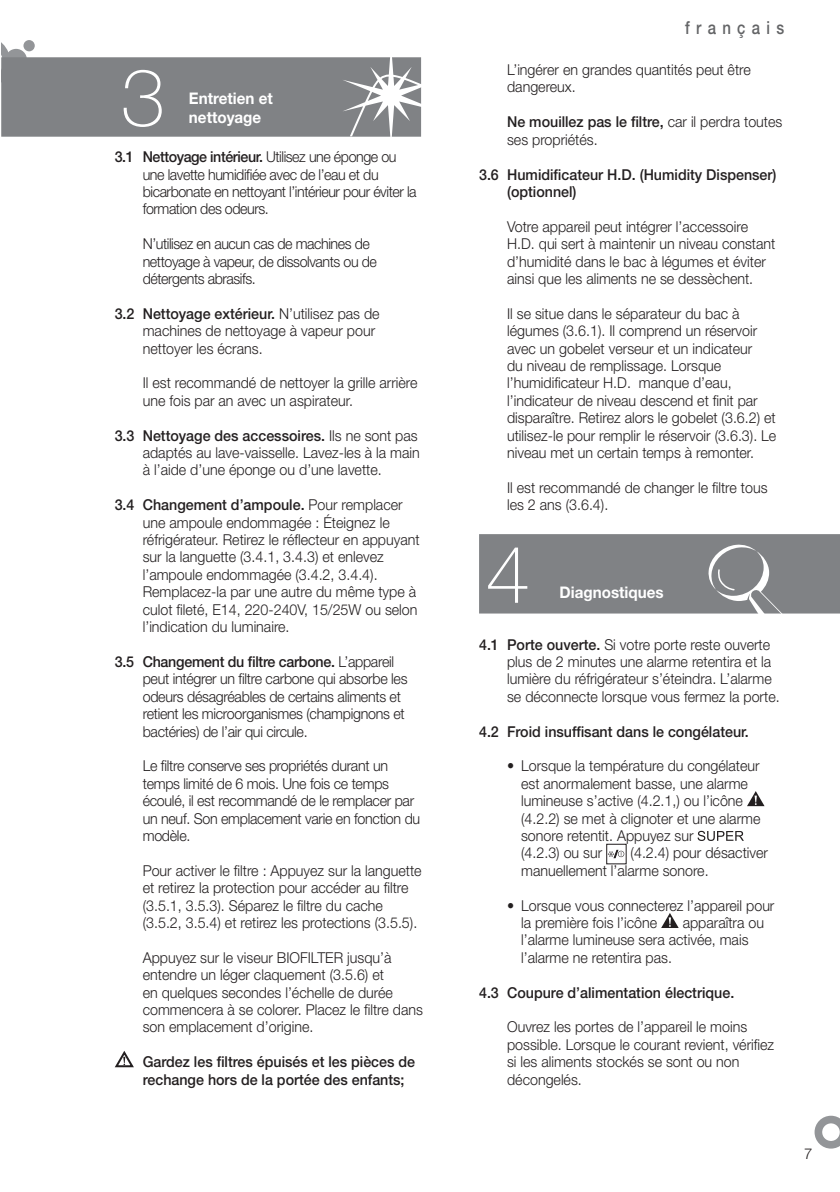
<style>
.page{position:relative;width:840px;height:1192px;background:#fff}
.page>*{position:absolute;margin:0;border:0;box-sizing:border-box;transform-origin:0 0}
.t1{font:100 80px "Helvetica Neue LT Std";color:#fff}
.t2{font:500 18px "Helvetica Neue LT Std";letter-spacing:.42em;color:#636466;scale:.83 1}
.t3{font:700 16px/19.2px "Helvetica Neue LT Std";color:#fff;scale:.95 1}
.t4{font:300 15px/17.4px "Helvetica Neue LT Std";color:#231f20;scale:.95 1}
.t5{font:300 15px/17.4px "Helvetica Neue LT Std";letter-spacing:-.02em;color:#231f20;scale:.95 1}
.t6{font:300 15px/17.4px "Helvetica Neue LT Std";letter-spacing:-.03em;color:#231f20;scale:.95 1}
.t7{font:500 15px/17.4px "Helvetica Neue LT Std";color:#231f20;scale:.95 1}
.t8{font:300 15px "Helvetica Neue LT Std";color:#231f20}
.s1{font-weight:500}
</style>
<div class="page">
<svg style="left:814px;top:1115px;width:26px;height:34px"></svg>
<svg style="left:1px;top:42px;width:8px;height:15px"></svg>
<div style="left:5px;top:49px;width:22px;height:21px;background:#939598;border-radius:50%"></div>
<div style="left:23px;top:40px;width:12px;height:11px;background:#939598;border-radius:50%"></div>
<div style="left:2px;top:58px;width:418px;height:78px;background:#808285"></div>
<div style="left:1px;top:57px;width:420px;height:80px;border:2px solid #808285"></div>
<svg style="left:342px;top:57px;width:80px;height:80px"></svg>
<svg style="left:747px;top:791px;width:17px;height:15px"></svg>
<svg style="left:697px;top:831px;width:46px;height:10px"></svg>
<div style="left:606px;top:843px;width:20px;height:21px;border:1px solid #231f20"></div>
<svg style="left:607px;top:850px;width:17px;height:8px"></svg>
<svg style="left:661px;top:913px;width:17px;height:15px"></svg>
<div style="left:479px;top:534px;width:360px;height:80px;background:#808285"></div>
<svg style="left:114px;top:1051px;width:20px;height:17px"></svg>
<h1 class="t1" style="left:121px;top:69px;width:46px">3</h1>
<p class="t3" style="left:189px;top:91px;width:90px">Entretien et nettoyage</p>
<p class="t6" style="left:143px;top:150px;width:290px;text-indent:-28px"><span class="s1">3.1 Nettoyage intérieur.</span> Utilisez une éponge ou une lavette humidifiée avec de l’eau et du bicarbonate en nettoyant l’intérieur pour éviter la formation des odeurs.</p>
<p class="t6" style="left:143px;top:237px;width:248px">N’utilisez en aucun cas de machines de nettoyage à vapeur, de dissolvants ou de détergents abrasifs.</p>
<p class="t4" style="left:143px;top:306px;width:251px;text-indent:-28px"><span class="s1">3.2 Nettoyage extérieur.</span> N’utilisez pas de machines de nettoyage à vapeur pour nettoyer les écrans.</p>
<p class="t4" style="left:143px;top:376px;width:291px">Il est recommandé de nettoyer la grille arrière une fois par an avec un aspirateur.</p>
<p class="t4" style="left:143px;top:428px;width:293px;text-indent:-28px"><span class="s1">3.3 Nettoyage des accessoires.</span> Ils ne sont pas adaptés au lave-vaisselle. Lavez-les à la main à l’aide d’une éponge ou d’une lavette.</p>
<p class="t4" style="left:143px;top:498px;width:293px;text-indent:-28px"><span class="s1">3.4 Changement d’ampoule.</span> Pour remplacer une ampoule endommagée : Éteignez le réfrigérateur. Retirez le réflecteur en appuyant sur la languette (3.4.1, 3.4.3) et enlevez l’ampoule endommagée (3.4.2, 3.4.4).<br>Remplacez-la par une autre du même type à culot fileté, E14, 220-240V, 15/25W ou selon l’indication du luminaire.</p>
<p class="t5" style="left:143px;top:654px;width:280px;text-indent:-28px"><span class="s1">3.5 Changement du filtre carbone.</span> L’appareil peut intégrer un filtre carbone qui absorbe les odeurs désagréables de certains aliments et retient les microorganismes (champignons et bactéries) de l’air qui circule.</p>
<p class="t5" style="left:143px;top:759px;width:293px">Le filtre conserve ses propriétés durant un temps limité de 6 mois. Une fois ce temps écoulé, il est recommandé de le remplacer par un neuf. Son emplacement varie en fonction du modèle.</p>
<p class="t4" style="left:143px;top:863px;width:295px">Pour activer le filtre : Appuyez sur la languette et retirez la protection pour accéder au filtre (3.5.1, 3.5.3). Séparez le filtre du cache (3.5.2, 3.5.4) et retirez les protections (3.5.5).</p>
<p class="t4" style="left:143px;top:950px;width:296px">Appuyez sur le viseur BIOFILTER jusqu’à entendre un léger claquement (3.5.6) et<br>en quelques secondes l’échelle de durée commencera à se colorer. Placez le filtre dans son emplacement d’origine.</p>
<p class="t7" style="left:143px;top:1055px;width:288px">Gardez les filtres épuisés et les pièces de rechange hors de la portée des enfants;</p>
<p class="t2" style="left:685px;top:21px;width:121px">français</p>
<p class="t4" style="left:507px;top:63px;width:258px">L’ingérer en grandes quantités peut être dangereux.</p>
<p class="t4" style="left:507px;top:115px;width:291px"><span class="s1">Ne mouillez pas le filtre,</span> car il perdra toutes ses propriétés.</p>
<p class="t7" style="left:507px;top:167px;width:285px;text-indent:-28px">3.6 Humidificateur H.D. (Humidity Dispenser) (optionnel)</p>
<p class="t4" style="left:507px;top:219px;width:284px">Votre appareil peut intégrer l’accessoire H.D. qui sert à maintenir un niveau constant d’humidité dans le bac à légumes et éviter ainsi que les aliments ne se dessèchent.</p>
<p class="t4" style="left:507px;top:306px;width:285px">Il se situe dans le séparateur du bac à légumes (3.6.1). Il comprend un réservoir avec un gobelet verseur et un indicateur<br>du niveau de remplissage. Lorsque l’humidificateur H.D. manque d’eau, l’indicateur de niveau descend et finit par disparaître. Retirez alors le gobelet (3.6.2) et utilisez-le pour remplir le réservoir (3.6.3). Le niveau met un certain temps à remonter.</p>
<p class="t4" style="left:507px;top:480px;width:275px">Il est recommandé de changer le filtre tous les 2 ans (3.6.4).</p>
<h1 class="t1" style="left:485px;top:546px;width:46px">4</h1>
<p class="t3" style="left:559px;top:584px;width:111px">Diagnostiques</p>
<p class="t4" style="left:507px;top:637px;width:288px;text-indent:-28px"><span class="s1">4.1 Porte ouverte.</span> Si votre porte reste ouverte plus de 2 minutes une alarme retentira et la lumière du réfrigérateur s’éteindra. L’alarme se déconnecte lorsque vous fermez la porte.</p>
<p class="t7" style="left:479px;top:724px;width:285px">4.2 Froid insuffisant dans le congélateur.</p>
<p class="t4" style="left:521px;top:759px;width:253px;text-indent:-14px">• Lorsque la température du congélateur est anormalement basse, une alarme lumineuse s’active (4.2.1,) ou l’icône (4.2.2) se met à clignoter et une alarme sonore retentit. Appuyez sur<br>(4.2.3) ou sur</p>
<p class="t4" style="left:521px;top:846px;width:261px;text-indent:109px">(4.2.4) pour désactiver manuellement l’alarme sonore.</p>
<p class="t4" style="left:521px;top:898px;width:268px;text-indent:-14px">• Lorsque vous connecterez l’appareil pour la première fois l’icône</p>
<p class="t4" style="left:521px;top:915px;width:257px;text-indent:161px">apparaîtra ou l’alarme lumineuse sera activée, mais l’alarme ne retentira pas.</p>
<p class="t7" style="left:479px;top:985px;width:270px">4.3 Coupure d’alimentation électrique.</p>
<p class="t4" style="left:507px;top:1020px;width:282px">Ouvrez les portes de l’appareil le moins possible. Lorsque le courant revient, vérifiez si les aliments stockés se sont ou non décongelés.</p>
<p class="t8" style="left:803px;top:1148px;width:10px">7</p>
</div>
